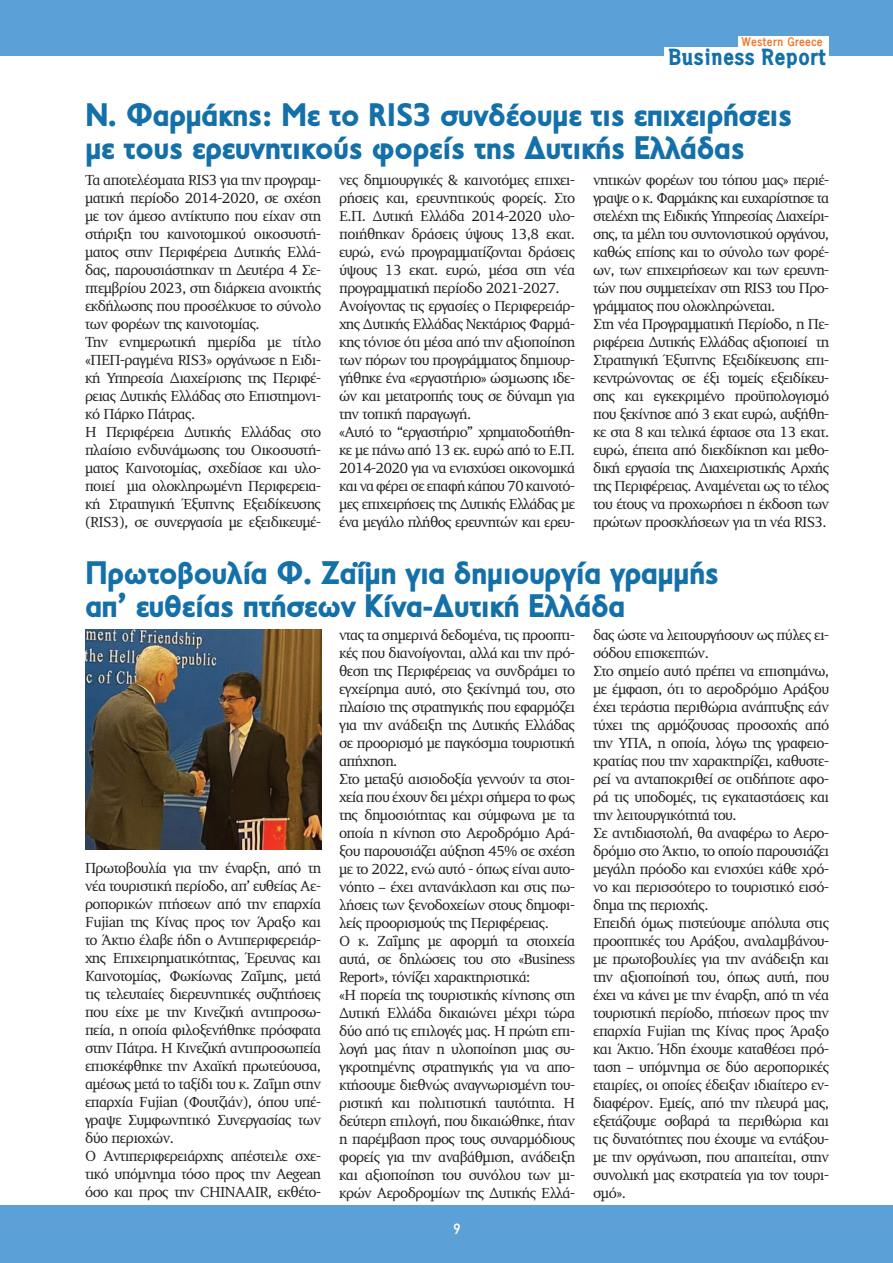
<style>
.page{position:relative;width:893px;height:1263px;background:#fff}
.page>*{position:absolute;margin:0;border:0;box-sizing:border-box;transform-origin:0 0}
.t1{font:900 33px/33px "PF Transport";letter-spacing:-.025em;color:#1470a8}
.t2{font:900 22.2px "PF Panel";color:#1470a8}
.t3{font:15px/18px "PF Diplomat";letter-spacing:-.035em;color:#231f20}
.t4{font:500 15px "PF Din Text";color:#fff}
.t5{font:700 11.85px "PF Panel";letter-spacing:.01em;color:#f07125}
</style>
<div class="page">
<div style="left:0;top:1205px;width:893px;height:58px;background:#5ba0d7"></div>
<div style="left:0;top:0;width:893px;height:55px;background:#5ba0d7"></div>
<div style="left:738px;top:36px;width:91px;height:14px;background:#fff"></div>
<div style="left:664px;top:47px;width:165px;height:21px;background:#fff"></div>
<img style="left:85px;top:629px;width:236px;height:220px">
<p class="t5" style="left:741px;top:34px;width:83px">Western Greece</p>
<h2 class="t2" style="left:668px;top:43px;width:159px">Business Report</h2>
<h1 class="t1" style="left:85px;top:98px;width:709px">Ν. Φαρμάκης: Με το RIS3 συνδέουμε τις επιχειρήσεις με τους ερευνητικούς φορείς της Δυτικής Ελλάδας</h1>
<p class="t3" style="left:85px;top:171px;width:238px">Tα αποτελέσματα RIS3 για την προγραμ&shy;ματική περίοδο 2014-2020, σε σχέση με τον άμεσο αντίκτυπο που είχαν στη στήριξη του καινοτομικού οικοσυστή&shy;ματος στην Περιφέρεια Δυτικής Ελλά&shy;δας, παρουσιάστηκαν τη Δευτέρα 4 Σε&shy;πτεμβρίου 2023, στη διάρκεια ανοικτής εκδήλωσης που προσέλκυσε το σύνολο των φορέων της καινοτομίας.<br>Την ενημερωτική ημερίδα με τίτλο «ΠΕΠ-ραγμένα RIS3» οργάνωσε η Ειδι&shy;κή Υπηρεσία Διαχείρισης της Περιφέ&shy;ρειας Δυτικής Ελλάδας στο Επιστημονι&shy;κό Πάρκο Πάτρας.<br>Η Περιφέρεια Δυτικής Ελλάδας στο πλαίσιο ενδυνάμωσης του Οικοσυστή&shy;ματος Καινοτομίας, σχεδίασε και υλο&shy;ποιεί μια ολοκληρωμένη Περιφερεια&shy;κή Στρατηγική Έξυπνης Εξειδίκευσης (RIS3), σε συνεργασία με εξειδικευμέ-</p>
<p class="t3" style="left:339px;top:171px;width:238px">νες δημιουργικές &amp; καινοτόμες επιχει&shy;ρήσεις και, ερευνητικούς φορείς. Στο Ε.Π. Δυτική Ελλάδα 2014-2020 υλο&shy;ποιήθηκαν δράσεις ύψους 13,8 εκατ. ευρώ, ενώ προγραμματίζονται δράσεις ύψους 13 εκατ. ευρώ, μέσα στη νέα προγραμματική περίοδο 2021-2027.<br>Ανοίγοντας τις εργασίες ο Περιφερειάρ&shy;χης Δυτικής Ελλάδας Νεκτάριος Φαρμά&shy;κης τόνισε ότι μέσα από την αξιοποίηση των πόρων του προγράμματος δημιουρ&shy;γήθηκε ένα «εργαστήριο» ώσμωσης ιδε&shy;ών και μετατροπής τους σε δύναμη για την τοπική παραγωγή.<br>«Αυτό το “εργαστήριο” χρηματοδοτήθη&shy;κε με πάνω από 13 εκ. ευρώ από το Ε.Π.<br>2014-2020 για να ενισχύσει οικονομικά και να φέρει σε επαφή κάπου 70 καινοτό&shy;μες επιχειρήσεις της Δυτικής Ελλάδας με ένα μεγάλο πλήθος ερευνητών και ερευ-</p>
<p class="t3" style="left:593px;top:171px;width:238px">νητικών φορέων του τόπου μας» περιέ&shy;γραψε ο κ. Φαρμάκης και ευχαρίστησε τα στελέχη της Ειδικής Υπηρεσίας Διαχείρι&shy;σης, τα μέλη του συντονιστικού οργάνου, καθώς επίσης και το σύνολο των φορέ&shy;ων, των επιχειρήσεων και των ερευνη&shy;τών που συμμετείχαν στη RIS3 του Προ&shy;γράμματος που ολοκληρώνεται.<br>Στη νέα Προγραμματική Περίοδο, η Πε&shy;ριφέρεια Δυτικής Ελλάδας αξιοποιεί τη Στρατηγική Έξυπνης Εξειδίκευσης επι&shy;κεντρώνοντας σε έξι τομείς εξειδίκευ&shy;σης και εγκεκριμένο προϋπολογισμό που ξεκίνησε από 3 εκατ ευρώ, αυξήθη&shy;κε στα 8 και τελικά έφτασε στα 13 εκατ. ευρώ, έπειτα από διεκδίκηση και μεθο&shy;δική εργασία της Διαχειριστικής Αρχής της Περιφέρειας. Αναμένεται ως το τέλος του έτους να προχωρήσει η έκδοση των πρώτων προσκλήσεων για τη νέα RIS3.</p>
<h1 class="t1" style="left:85px;top:556px;width:636px">Πρωτοβουλία Φ. Ζαΐμη για δημιουργία γραμμής απ’ ευθείας πτήσεων Κίνα-Δυτική Ελλάδα</h1>
<p class="t3" style="left:85px;top:859px;width:238px">Πρωτοβουλία για την έναρξη, από τη νέα τουριστική περίοδο, απ’ ευθείας Αε&shy;ροπορικών πτήσεων από την επαρχία Fujian της Κίνας προς τον Άραξο και το Άκτιο έλαβε ήδη ο Αντιπεριφερειάρ&shy;χης Επιχειρηματικότητας, Έρευνας και Καινοτομίας, Φωκίωνας Ζαΐμης, μετά τις τελευταίες διερευνητικές συζητήσεις που είχε με την Κινεζική αντιπροσω&shy;πεία, η οποία φιλοξενήθηκε πρόσφατα στην Πάτρα. Η Κινεζική αντιπροσωπεία επισκέφθηκε την Αχαϊκή πρωτεύουσα, αμέσως μετά το ταξίδι του κ. Ζαΐμη στην επαρχία Fujian (Φουτζιάν), όπου υπέ&shy;γραψε Συμφωνητικό Συνεργασίας των δύο περιοχών.<br>Ο Αντιπεριφερειάρχης απέστειλε σχε&shy;τικό υπόμνημα τόσο προς την Aegean όσο και προς την CHINAAIR, εκθέτο-</p>
<p class="t3" style="left:339px;top:627px;width:238px">ντας τα σημερινά δεδομένα, τις προοπτι&shy;κές που διανοίγονται, αλλά και την πρό&shy;θεση της Περιφέρειας να συνδράμει το εγχείρημα αυτό, στο ξεκίνημά του, στο πλαίσιο της στρατηγικής που εφαρμόζει για την ανάδειξη της Δυτικής Ελλάδας σε προορισμό με παγκόσμια τουριστική απήχηση.<br>Στο μεταξύ αισιοδοξία γεννούν τα στοι&shy;χεία που έχουν δει μέχρι σήμερα το φως της δημοσιότητας και σύμφωνα με τα οποία η κίνηση στο Αεροδρόμιο Αρά&shy;ξου παρουσιάζει αύξηση 45% σε σχέση με το 2022, ενώ αυτό - όπως είναι αυτο&shy;νόητο – έχει αντανάκλαση και στις πω&shy;λήσεις των ξενοδοχείων στους δημοφι&shy;λείς προορισμούς της Περιφέρειας.<br>Ο κ. Ζαΐμης με αφορμή τα στοιχεία αυτά, σε δηλώσεις του στο «Business Report», τόνίζει χαρακτηριστικά:<br>«Η πορεία της τουριστικής κίνησης στη Δυτική Ελλάδα δικαιώνει μέχρι τώρα δύο από τις επιλογές μας. Η πρώτη επι&shy;λογή μας ήταν η υλοποίηση μιας συ&shy;γκροτημένης στρατηγικής για να απο&shy;κτήσουμε διεθνώς αναγνωρισμένη του&shy;ριστική και πολιτιστική ταυτότητα. Η δεύτερη επιλογή, που δικαιώθηκε, ήταν η παρέμβαση προς τους συναρμόδιους φορείς για την αναβάθμιση, ανάδειξη και αξιοποίηση του συνόλου των μι&shy;κρών Αεροδρομίων της Δυτικής Ελλά-</p>
<p class="t3" style="left:593px;top:627px;width:238px">δας ώστε να λειτουργήσουν ως πύλες ει&shy;σόδου επισκεπτών.<br>Στο σημείο αυτό πρέπει να επισημάνω, με έμφαση, ότι το αεροδρόμιο Αράξου έχει τεράστια περιθώρια ανάπτυξης εάν τύχει της αρμόζουσας προσοχής από την ΥΠΑ, η οποία, λόγω της γραφειο&shy;κρατίας που την χαρακτηρίζει, καθυστε&shy;ρεί να ανταποκριθεί σε οτιδήποτε αφο&shy;ρά τις υποδομές, τις εγκαταστάσεις και την λειτουργικότητά του.<br>Σε αντιδιαστολή, θα αναφέρω το Αερο&shy;δρόμιο στο Άκτιο, το οποίο παρουσιάζει μεγάλη πρόοδο και ενισχύει κάθε χρό&shy;νο και περισσότερο το τουριστικό εισό&shy;δημα της περιοχής.<br>Επειδή όμως πιστεύουμε απόλυτα στις προοπτικές του Αράξου, αναλαμβάνου&shy;με πρωτοβουλίες για την ανάδειξη και την αξιοποίησή του, όπως αυτή, που έχει να κάνει με την έναρξη, από τη νέα τουριστική περίοδο, πτήσεων προς την επαρχία Fujian της Κίνας προς Άραξο και Άκτιο. Ήδη έχουμε καταθέσει πρό&shy;ταση – υπόμνημα σε δύο αεροπορικές εταιρίες, οι οποίες έδειξαν ιδιαίτερο εν&shy;διαφέρον. Εμείς, από την πλευρά μας, εξετάζουμε σοβαρά τα περιθώρια και τις δυνατότητες που έχουμε να εντάξου&shy;με την οργάνωση, που απαιτείται, στην συνολική μας εκστρατεία για τον τουρι&shy;σμό».</p>
<p class="t4" style="left:454px;top:1220px;width:9px">9</p>
</div>
